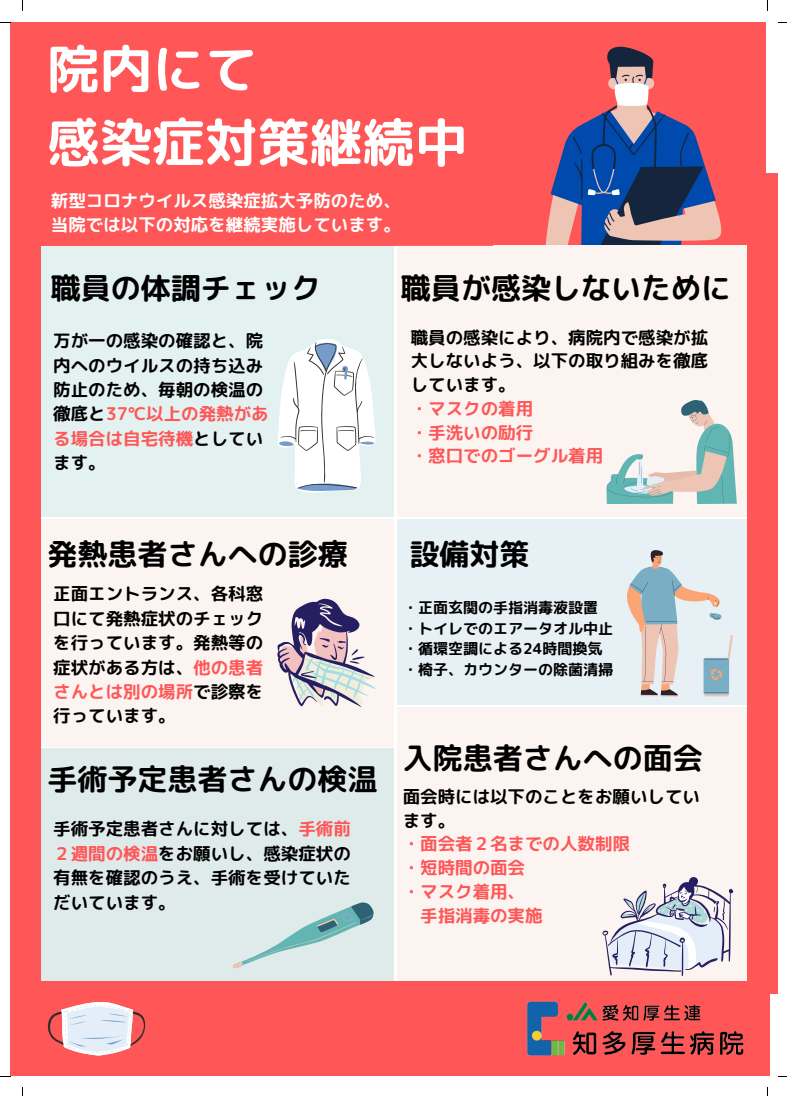
<style>
.page{position:relative;width:787px;height:1096px;background:#fff}
.page>*{position:absolute;margin:0;border:0;box-sizing:border-box;transform-origin:0 0}
.t1{font:52.5px/73.1px "rounded mplus 1 p bold";color:#fff}
.t2{font:30px "rounded mplus 1 p bold";color:#000}
.t3{font:17.5px/24.4px "rounded mplus 1 p bold";color:#000;text-align:justify}
.t4{font:17.5px/23.8px "rounded mplus 1 p bold";color:#ff5757}
.t5{font:17.5px/24.4px "rounded mplus 1 p bold";color:#fff}
.t6{font:15px/20.6px "rounded mplus 1 p bold";color:#000}
.s1{color:#ff5757}
</style>
<div class="page">
<div style="left:22px;top:245px;width:372px;height:271px;background:#e3f2f1"></div>
<svg style="left:277px;top:339px;width:99px;height:153px"></svg>
<div style="left:10px;top:22px;width:756px;height:223px;background:#ff5757"></div>
<svg style="left:607px;top:46px;width:47px;height:21px"></svg>
<svg style="left:545px;top:67px;width:176px;height:178px"></svg>
<svg style="left:588px;top:83px;width:60px;height:112px"></svg>
<div style="left:397px;top:245px;width:369px;height:271px;background:#fcf4f1"></div>
<svg style="left:606px;top:400px;width:131px;height:104px"></svg>
<div style="left:397px;top:518px;width:369px;height:186px;background:#e7f0f4"></div>
<div style="left:22px;top:748px;width:372px;height:245px;background:#dfebea"></div>
<div style="left:22px;top:519px;width:372px;height:227px;background:#fcf4f1"></div>
<svg style="left:233px;top:902px;width:141px;height:67px"></svg>
<div style="left:397px;top:707px;width:369px;height:279px;background:#fcf4f1"></div>
<svg style="left:277px;top:598px;width:99px;height:109px"></svg>
<svg style="left:627px;top:550px;width:106px;height:146px"></svg>
<svg style="left:602px;top:877px;width:131px;height:99px"></svg>
<div style="left:747px;top:173px;width:31px;height:820px;background:#ff5757"></div>
<div style="left:10px;top:213px;width:31px;height:819px;background:#ff5757"></div>
<div style="left:10px;top:981px;width:759px;height:94px;background:#ff5757"></div>
<img style="left:527px;top:1001px;width:217px;height:55px">
<svg style="left:47px;top:1002px;width:99px;height:53px"></svg>
<h1 class="t1" style="left:47px;top:32px;width:422px">院内にて<br>感染症対策継続中</h1>
<p class="t5" style="left:51px;top:188px;width:352px">新型コロナウイルス感染症拡大予防のため、当院では以下の対応を継続実施しています。</p>
<h2 class="t2" style="left:51px;top:266px;width:272px">職員の体調チェック</h2>
<p class="t3" style="left:53px;top:328px;width:217px;text-align:left">万が一の感染の確認と、院内へのウイルスの持ち込み防止のため、毎朝の検温の徹底と<span class="s1">37℃以上の発熱がある場合は自宅待機</span>としています。</p>
<h2 class="t2" style="left:401px;top:266px;width:332px">職員が感染しないために</h2>
<p class="t3" style="left:411px;top:325px;width:299px;line-height:23.8px">職員の感染により、病院内で感染が拡大しないよう、以下の取り組みを徹底しています。</p>
<p class="t4" style="left:411px;top:396px;width:194px">・マスクの着用<br>・手洗いの励行<br>・窓口でのゴーグル着用</p>
<h2 class="t2" style="left:48px;top:533px;width:302px">発熱患者さんへの診療</h2>
<p class="t3" style="left:53px;top:581px;width:212px">正面エントランス、各科窓口にて発熱症状のチェックを行っています。発熱等の症状がある方は、<span class="s1">他の患者さんとは別の場所</span>で診察を行っています。</p>
<h2 class="t2" style="left:47px;top:757px;width:332px">手術予定患者さんの検温</h2>
<p class="t3" style="left:53px;top:816px;width:299px">手術予定患者さんに対しては、<span class="s1">手術前２週間の検温</span>をお願いし、感染症状の有無を確認のうえ、手術を受けていただいています。</p>
<h2 class="t2" style="left:409px;top:533px;width:122px">設備対策</h2>
<p class="t6" style="left:403px;top:597px;width:212px">・正面玄関の手指消毒液設置・トイレでのエアータオル中止・循環空調による24時間換気・椅子、カウンターの除菌清掃</p>
<h2 class="t2" style="left:403px;top:736px;width:302px">入院患者さんへの面会</h2>
<p class="t3" style="left:403px;top:784px;width:299px;line-height:23.9px">面会時には以下のことをお願いしています。</p>
<p class="t4" style="left:403px;top:831px;width:229px">・面会者２名までの人数制限</p>
<p class="t4" style="left:403px;top:855px;width:124px">・短時間の面会</p>
<p class="t4" style="left:403px;top:879px;width:124px">・マスク着用、</p>
<p class="t4" style="left:420px;top:903px;width:124px">手指消毒の実施</p>
</div>
